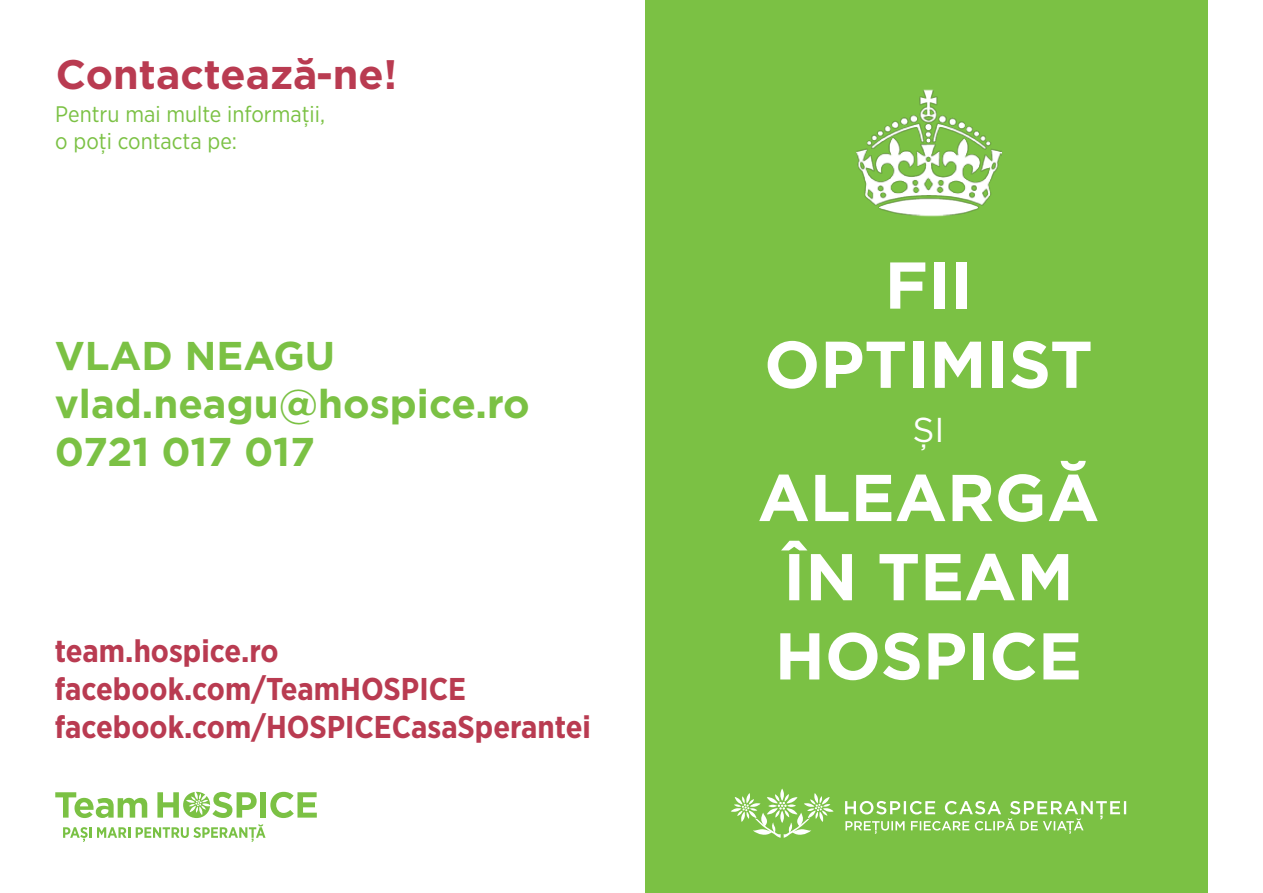
<style>
.page{position:relative;width:1263px;height:893px;background:#fff}
.page>*{position:absolute;margin:0;border:0;box-sizing:border-box;transform-origin:0 0}
.t1{font:700 66px "Gotham";color:#fff}
.t2{font:700 41.25px "Gotham";color:#b93b51}
.t3{font:700 40.05px "Gotham";color:#7bc144}
.t4{font:34.5px "Gotham";color:#fff}
.t5{font:700 31.5px "Gotham Narrow";color:#b93b51}
.t6{font:22.5px "Gotham Narrow";color:#7bc144}
</style>
<div class="page">
<div style="left:645px;top:0;width:563px;height:893px;background:#7bc144"></div>
<svg style="left:55px;top:792px;width:92px;height:26px"></svg>
<div style="left:260px;top:792px;width:6px;height:26px;background:#7bc144"></div>
<svg style="left:270px;top:792px;width:47px;height:26px"></svg>
<svg style="left:157px;top:792px;width:100px;height:26px"></svg>
<svg style="left:63px;top:827px;width:28px;height:15px"></svg>
<svg style="left:97px;top:827px;width:33px;height:11px"></svg>
<svg style="left:136px;top:824px;width:130px;height:18px"></svg>
<img style="left:856px;top:89px;width:145px;height:128px">
<svg style="left:731px;top:788px;width:395px;height:50px"></svg>
<p class="t2" style="left:56px;top:47px;width:343px">Contactează-ne!</p>
<p class="t6" style="left:55px;top:100px;width:271px">Pentru mai multe informaţii,</p>
<p class="t6" style="left:55px;top:127px;width:183px">o poţi contacta pe:</p>
<p class="t3" style="left:55px;top:329px;width:282px">VLAD NEAGU</p>
<p class="t3" style="left:55px;top:378px;width:476px">vlad.neagu@hospice.ro</p>
<p class="t3" style="left:55px;top:426px;width:262px">0721 017 017</p>
<p class="t5" style="left:55px;top:631px;width:225px">team.hospice.ro</p>
<p class="t5" style="left:55px;top:669px;width:413px">facebook.com/TeamHOSPICE</p>
<p class="t5" style="left:55px;top:707px;width:537px">facebook.com/HOSPICECasaSperantei</p>
<p class="t1" style="left:885px;top:242px;width:89px">FII</p>
<p class="t1" style="left:764px;top:321px;width:330px">OPTIMIST</p>
<p class="t4" style="left:912px;top:408px;width:34px">ȘI</p>
<p class="t1" style="left:758px;top:454px;width:343px">ALEARGĂ</p>
<p class="t1" style="left:783px;top:533px;width:292px">ÎN TEAM</p>
<p class="t1" style="left:775px;top:612px;width:309px">HOSPICE</p>
</div>
